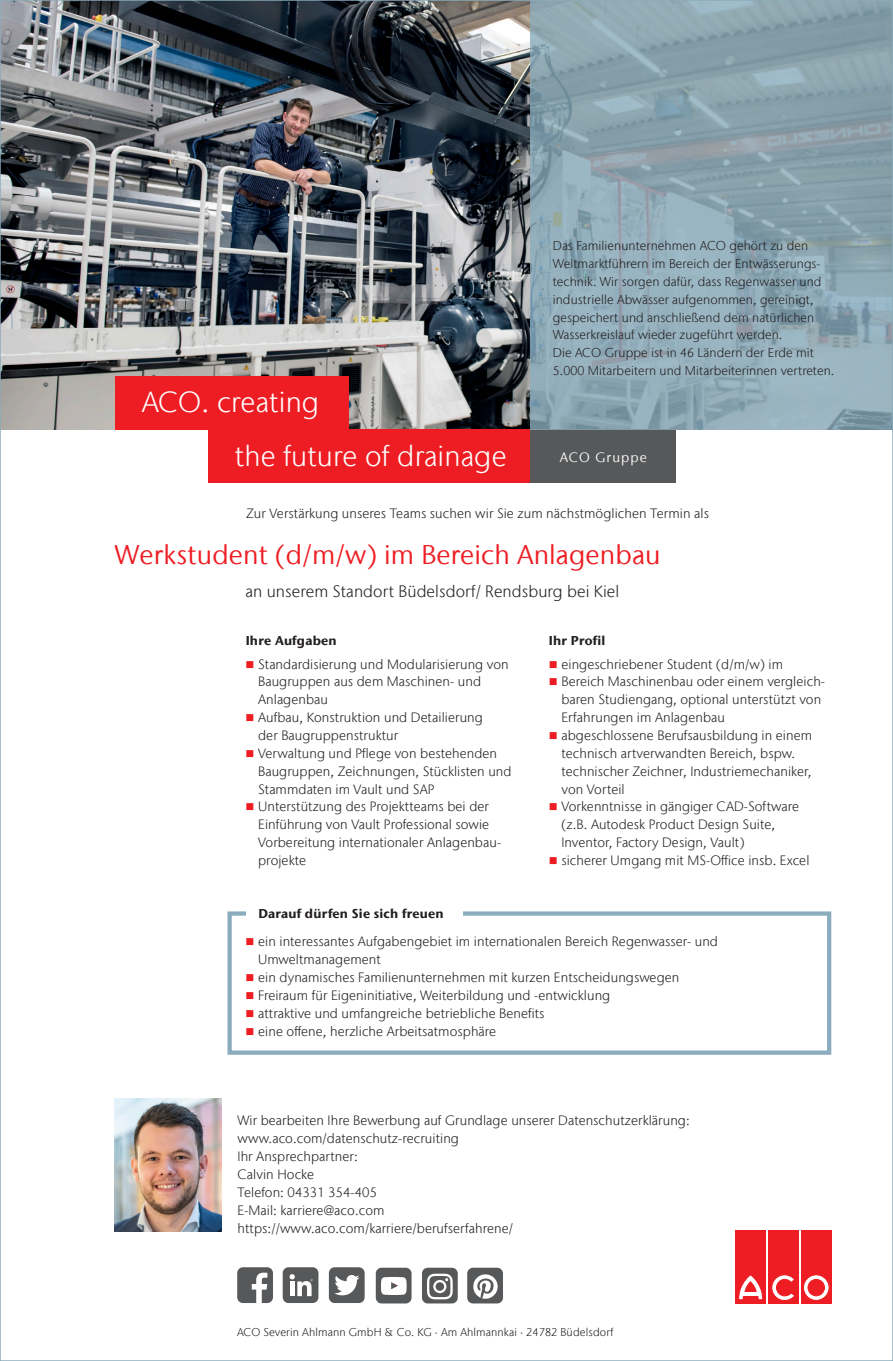
<style>
.page{position:relative;width:893px;height:1361px;background:#fff}
.page>*{position:absolute;margin:0;border:0;box-sizing:border-box;transform-origin:0 0}
.Cluster_Inside_pages{font:300 28.95px "Stone Sans IIITC Com";letter-spacing:.005em;color:#fff}
.Intermediate_heading{font:27px "Stone Sans IIITC Com";letter-spacing:.005em;color:#ee1d23}
.Intermediate_heading-2{font:300 16.5px "Stone Sans IIITC Com";letter-spacing:.005em;color:#231f20}
.Body_copy{font:300 13.5px/17.9px "Stone Sans IIITC Com";letter-spacing:.005em;color:#231f20}
.Title_Cluster_Grey{font:13.5px "Stone Sans IIITC Com";letter-spacing:.08em;color:#fff}
.Body_copy-2{font:300 12.75px/17.9px "Stone Sans IIITC Com";letter-spacing:.005em;color:#231f20}
.Subheadline{font:700 12.75px "Stone Sans IIITC Com";letter-spacing:.015em;color:#231f20}
.t1{font:300 11.25px "Stone Sans IIITC Com";letter-spacing:.01em;color:#231f20}
.s1{color:#ee1d23}
</style>
<div class="page">
<img style="left:2px;top:2px;width:528px;height:428px">
<div style="left:283px;top:1267px;width:35px;height:36px;background:#57585a;border-radius:6px"></div>
<svg style="left:290px;top:1274px;width:23px;height:22px"></svg>
<div style="left:467px;top:1267px;width:36px;height:36px;background:#57585a;border-radius:6px"></div>
<svg style="left:473px;top:1274px;width:25px;height:24px"></svg>
<div style="left:329px;top:1267px;width:36px;height:36px;background:#57585a;border-radius:6px"></div>
<svg style="left:334px;top:1275px;width:25px;height:20px"></svg>
<div style="left:237px;top:1267px;width:36px;height:36px;background:#57585a;border-radius:6px"></div>
<svg style="left:252px;top:1272px;width:15px;height:31px"></svg>
<div style="left:422px;top:1267px;width:36px;height:36px;background:#57585a;border-radius:6px"></div>
<svg style="left:427px;top:1273px;width:26px;height:26px"></svg>
<div style="left:376px;top:1267px;width:36px;height:36px;background:#57585a;border-radius:6px"></div>
<svg style="left:381px;top:1277px;width:26px;height:18px"></svg>
<div style="left:208px;top:429px;width:325px;height:54px;background:#ee1d23"></div>
<div style="left:115px;top:376px;width:234px;height:53px;background:#ee1d23"></div>
<div style="left:530px;top:429px;width:146px;height:54px;background:#57585a"></div>
<div style="left:227px;top:911px;width:604px;height:143px;border:4px solid #8aacbc"></div>
<div style="left:246px;top:904px;width:216px;height:25px;background:#fff"></div>
<svg style="left:530px;top:2px;width:361px;height:428px;background:#8da6b2"></svg>
<img style="left:115px;top:1098px;width:106px;height:134px">
<div style="left:736px;top:1230px;width:30px;height:73px;background:#ee1d23"></div>
<svg style="left:738px;top:1275px;width:25px;height:25px"></svg>
<div style="left:768px;top:1230px;width:30px;height:73px;background:#ee1d23"></div>
<svg style="left:772px;top:1274px;width:22px;height:26px"></svg>
<div style="left:801px;top:1230px;width:30px;height:73px;background:#ee1d23"></div>
<svg style="left:803px;top:1274px;width:26px;height:26px"></svg>
<div style="left:803px;top:1274px;width:26px;height:26px;border:1px solid #ee1d23;border-radius:50%"></div>
<div style="left:808px;top:1279px;width:16px;height:16px;background:#ee1d23;border-radius:50%"></div>
<div style="left:808px;top:1279px;width:16px;height:16px;border:1px solid #ee1d23;border-radius:50%"></div>
<p class="Cluster_Inside_pages" style="left:142px;top:384px;width:179px">ACO. creating</p>
<p class="Cluster_Inside_pages" style="left:235px;top:438px;width:273px">the future of drainage</p>
<p class="Body_copy-2" style="left:553px;top:237px;width:283px">Das Familienunternehmen ACO gehört zu den Weltmarktführern im Bereich der Entwässerungs&shy;technik. Wir sorgen dafür, dass Regenwasser und industrielle Abwässer aufgenommen, gereinigt, gespeichert und anschließend dem natürlichen Wasserkreislauf wieder zugeführt werden.<br>Die ACO Gruppe ist in 46 Ländern der Erde mit 5.000 Mitarbeitern und Mitarbeiterinnen vertreten.</p>
<p class="Title_Cluster_Grey" style="left:560px;top:449px;width:88px">ACO Gruppe</p>
<p class="Body_copy" style="left:246px;top:504px;width:464px">Zur Verstärkung unseres Teams suchen wir Sie zum nächstmöglichen Termin als</p>
<p class="Intermediate_heading" style="left:115px;top:538px;width:547px">Werkstudent (d/m/w) im Bereich Anlagenbau</p>
<p class="Intermediate_heading-2" style="left:245px;top:581px;width:376px">an unserem Standort Büdelsdorf/ Rendsburg bei Kiel</p>
<p class="Subheadline" style="left:246px;top:632px;width:93px">Ihre Aufgaben</p>
<p class="Subheadline" style="left:549px;top:632px;width:58px">Ihr Profil</p>
<p class="Body_copy" style="left:258px;top:655px;width:252px;text-indent:-13px"><span class="s1">■</span> Standardisierung und Modularisierung von<br>Baugruppen aus dem Maschinen- und<br>Anlagenbau</p>
<p class="Body_copy" style="left:258px;top:708px;width:226px;text-indent:-13px"><span class="s1">■</span> Aufbau, Konstruktion und Detailierung der Baugruppenstruktur</p>
<p class="Body_copy" style="left:258px;top:744px;width:255px;text-indent:-13px"><span class="s1">■</span> Verwaltung und Pflege von bestehenden<br>Baugruppen, Zeichnungen, Stücklisten und<br>Stammdaten im Vault und SAP</p>
<p class="Body_copy" style="left:258px;top:798px;width:244px;text-indent:-13px"><span class="s1">■</span> Unterstützung des Projektteams bei der Einführung von Vault Professional sowie Vorbereitung internationaler Anlagenbau&shy;projekte</p>
<p class="Body_copy" style="left:549px;top:655px;width:236px"><span class="s1">■</span> eingeschriebener Student (d/m/w) im</p>
<p class="Body_copy" style="left:561px;top:673px;width:265px;text-indent:-13px"><span class="s1">■</span> Bereich Maschinenbau oder einem vergleich&shy;baren Studiengang, optional unterstützt von<br>Erfahrungen im Anlagenbau</p>
<p class="Body_copy" style="left:561px;top:726px;width:252px;text-indent:-13px"><span class="s1">■</span> abgeschlossene Berufsausbildung in einem technisch artverwandten Bereich, bspw. technischer Zeichner, Industriemechaniker, von Vorteil</p>
<p class="Body_copy" style="left:561px;top:798px;width:239px;text-indent:-13px"><span class="s1">■</span> Vorkenntnisse in gängiger CAD-Software (z.B. Autodesk Product Design Suite,<br>Inventor, Factory Design, Vault)</p>
<p class="Body_copy" style="left:549px;top:851px;width:262px"><span class="s1">■</span> sicherer Umgang mit MS-Office insb. Excel</p>
<p class="Subheadline" style="left:258px;top:905px;width:187px">Darauf dürfen Sie sich freuen</p>
<p class="Body_copy" style="left:258px;top:932px;width:461px;text-indent:-13px"><span class="s1">■</span> ein interessantes Aufgabengebiet im internationalen Bereich Regenwasser- und<br>Umweltmanagement</p>
<p class="Body_copy" style="left:245px;top:968px;width:435px"><span class="s1">■</span> ein dynamisches Familienunternehmen mit kurzen Entscheidungswegen</p>
<p class="Body_copy" style="left:245px;top:986px;width:366px"><span class="s1">■</span> Freiraum für Eigeninitiative, Weiterbildung und -entwicklung</p>
<p class="Body_copy" style="left:245px;top:1004px;width:301px"><span class="s1">■</span> attraktive und umfangreiche betriebliche Benefits</p>
<p class="Body_copy" style="left:245px;top:1022px;width:252px"><span class="s1">■</span> eine offene, herzliche Arbeitsatmosphäre</p>
<p class="Body_copy" style="left:238px;top:1111px;width:454px">Wir bearbeiten Ihre Bewerbung auf Grundlage unserer Datenschutzerklärung: www.aco.com/datenschutz-recruiting</p>
<p class="Body_copy" style="left:238px;top:1147px;width:122px">Ihr Ansprechpartner:</p>
<p class="Body_copy" style="left:238px;top:1165px;width:78px">Calvin Hocke</p>
<p class="Body_copy" style="left:238px;top:1183px;width:141px">Telefon: 04331 354-405</p>
<p class="Body_copy" style="left:238px;top:1201px;width:148px">E-Mail: karriere@aco.com</p>
<p class="Body_copy" style="left:238px;top:1218px;width:277px">https://www.aco.com/karriere/berufserfahrene/</p>
<p class="t1" style="left:237px;top:1324px;width:378px">ACO Severin Ahlmann GmbH &amp; Co. KG · Am Ahlmannkai · 24782 Büdelsdorf</p>
</div>
